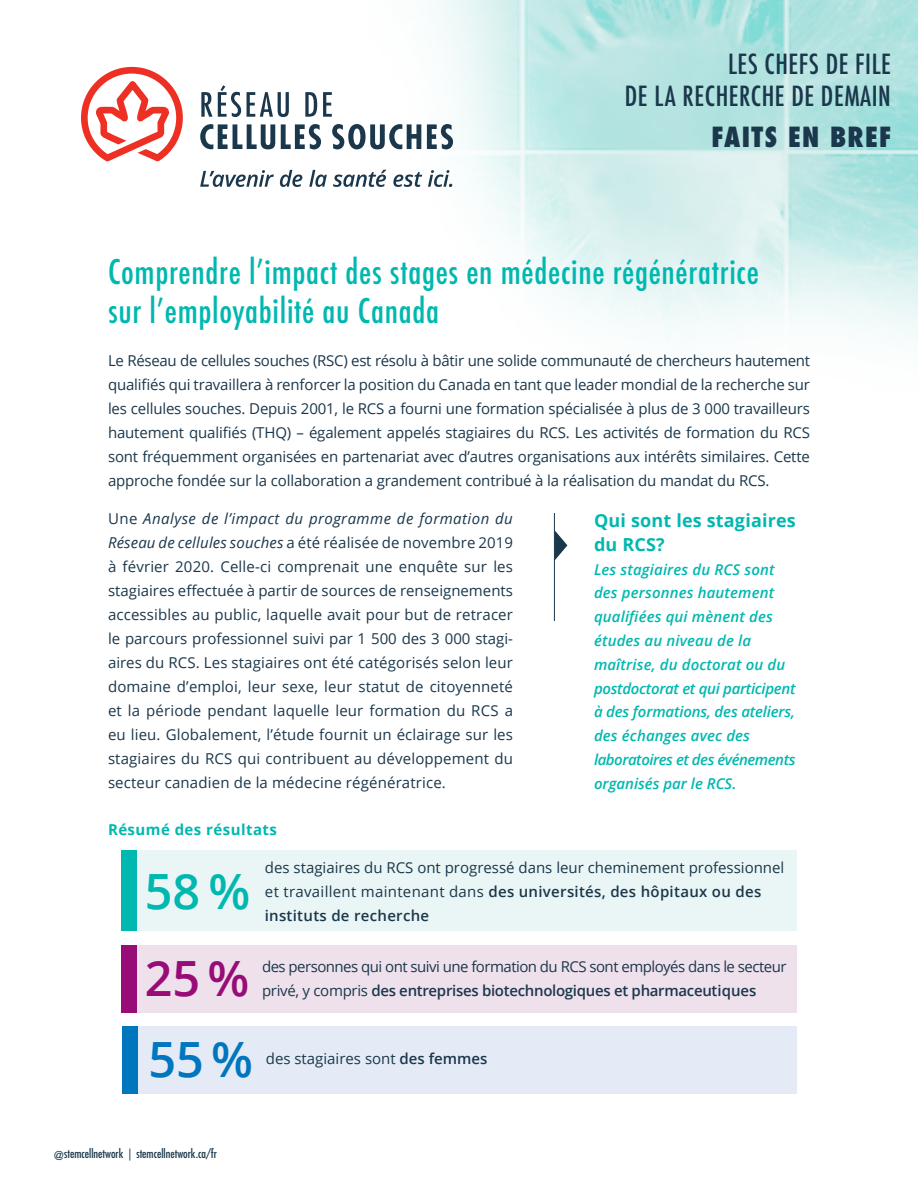
<style>
.page{position:relative;width:918px;height:1188px;background:#fff}
.page>*{position:absolute;margin:0;border:0;box-sizing:border-box;transform-origin:0 0}
.t1{font:600 48.6px "Open Sans";color:#970c76}
.t2{font:600 48.6px "Open Sans";color:#00b8af}
.t3{font:600 48.6px "Open Sans";color:#0076be}
.t4{font:500 condensed 33px/39px "Futura";letter-spacing:.02em;color:#00b8af}
.t5{font:500 condensed 27px/32.4px "Futura";letter-spacing:.02em;color:#1a374b;text-align:right}
.t6{font:800 condensed 27px "Futura";letter-spacing:.05em;color:#1a374b}
.t7{font:700 18px/24px "Open Sans";letter-spacing:.01em;color:#00b8af}
.t8{font:15px/24px "Open Sans";color:#1a374b;text-align:justify}
.t9{font:italic 600 15px/23.9px "Open Sans";letter-spacing:.01em;color:#00b8af}
.t10{font:15px/24px "Open Sans";letter-spacing:-.035em;color:#1a374b}
.t11{font:700 15px "Open Sans";letter-spacing:.03em;color:#00b8af}
.t12{font:condensed 12px "Futura";color:#1a374b}
.s1{font-style:italic}
.s2{font-weight:600}
</style>
<div class="page">
<img style="left:375px;top:0;width:543px;height:340px">
<svg style="left:200px;top:170px;width:74px;height:17px"></svg>
<svg style="left:280px;top:170px;width:22px;height:17px"></svg>
<svg style="left:309px;top:170px;width:18px;height:17px"></svg>
<svg style="left:333px;top:170px;width:53px;height:17px"></svg>
<svg style="left:393px;top:172px;width:29px;height:15px"></svg>
<svg style="left:428px;top:170px;width:24px;height:17px"></svg>
<svg style="left:81px;top:67px;width:102px;height:94px"></svg>
<svg style="left:201px;top:85px;width:40px;height:32px"></svg>
<svg style="left:247px;top:92px;width:42px;height:25px"></svg>
<svg style="left:305px;top:92px;width:12px;height:25px"></svg>
<svg style="left:323px;top:92px;width:9px;height:25px"></svg>
<svg style="left:200px;top:124px;width:75px;height:25px"></svg>
<svg style="left:281px;top:124px;width:40px;height:25px"></svg>
<svg style="left:332px;top:124px;width:89px;height:25px"></svg>
<svg style="left:427px;top:124px;width:26px;height:25px"></svg>
<div style="left:135px;top:945px;width:661px;height:67px;background:#efe1ec"></div>
<div style="left:135px;top:850px;width:661px;height:82px;background:#eaf6f5"></div>
<hr style="left:554px;top:513px;width:1px;height:108px;background:#1a374b">
<svg style="left:555px;top:531px;width:12px;height:29px"></svg>
<div style="left:135px;top:1026px;width:661px;height:68px;background:#e4ebf6"></div>
<div style="left:122px;top:945px;width:15px;height:67px;background:#970c76"></div>
<div style="left:122px;top:850px;width:15px;height:82px;background:#00b8af"></div>
<div style="left:122px;top:1026px;width:16px;height:68px;background:#0076be"></div>
<h3 class="t5" style="left:625px;top:48px;width:268px">LES CHEFS DE FILE<br>DE LA RECHERCHE DE DEMAIN</h3>
<h3 class="t6" style="left:711px;top:119px;width:181px">FAITS EN BREF</h3>
<h2 class="t4" style="left:108px;top:252px;width:652px">Comprendre l’impact des stages en médecine régénératrice sur l’employabilité au Canada</h2>
<p class="t8" style="left:108px;top:348px;width:704px">Le Réseau de cellules souches (RSC) est résolu à bâtir une solide communauté de chercheurs hautement qualifiés qui travaillera à renforcer la position du Canada en tant que leader mondial de la recherche sur les cellules souches. Depuis 2001, le RCS a fourni une formation spécialisée à plus de 3 000 travailleurs hautement qualifiés (THQ) – également appelés stagiaires du RCS. Les activités de formation du RCS sont fréquemment organisées en partenariat avec d’autres organisations aux intérêts similaires. Cette approche fondée sur la collaboration a grandement contribué à la réalisation du mandat du RCS.</p>
<p class="t8" style="left:108px;top:507px;width:407px">Une <span class="s1">Analyse de l’impact du programme de formation du Réseau de cellules souches</span> a été réalisée de novembre 2019 à février 2020. Celle-ci comprenait une enquête sur les stagiaires effectuée à partir de sources de renseignements accessibles au public, laquelle avait pour but de retracer le parcours professionnel suivi par 1 500 des 3 000 stagi&shy;aires du RCS. Les stagiaires ont été catégorisés selon leur domaine d’emploi, leur sexe, leur statut de citoyenneté et la période pendant laquelle leur formation du RCS a eu lieu. Globalement, l’étude fournit un éclairage sur les stagiaires du RCS qui contribuent au développement du secteur canadien de la médecine régénératrice.</p>
<p class="t11" style="left:108px;top:819px;width:170px">Résumé des résultats</p>
<p class="t7" style="left:594px;top:508px;width:203px">Qui sont les stagiaires du RCS?</p>
<p class="t9" style="left:594px;top:557px;width:203px">Les stagiaires du RCS sont des personnes hautement qualifiées qui mènent des études au niveau de la maîtrise, du doctorat ou du postdoctorat et qui participent à des formations, des ateliers, des échanges avec des laboratoires et des événements organisés par le RCS.</p>
<h1 class="t2" style="left:145px;top:858px;width:107px">58%</h1>
<p class="t8" style="left:265px;top:855px;width:521px;text-align:left">des stagiaires du RCS ont progressé dans leur cheminement professionnel et travaillent maintenant dans <span class="s2">des universités, des hôpitaux ou des instituts de recherche</span></p>
<h1 class="t1" style="left:145px;top:946px;width:106px">25%</h1>
<p class="t10" style="left:262px;top:955px;width:526px">des personnes qui ont suivi une formation du RCS sont employés dans le secteur privé, y compris <span class="s2">des entreprises biotechnologiques et pharmaceutiques</span></p>
<h1 class="t3" style="left:148px;top:1027px;width:106px">55%</h1>
<p class="t8" style="left:266px;top:1046px;width:223px">des stagiaires sont <span class="s2">des femmes</span></p>
<p class="t12" style="left:54px;top:1146px;width:165px">@stemcellnetwork | stemcellnetwork.ca/fr</p>
</div>
